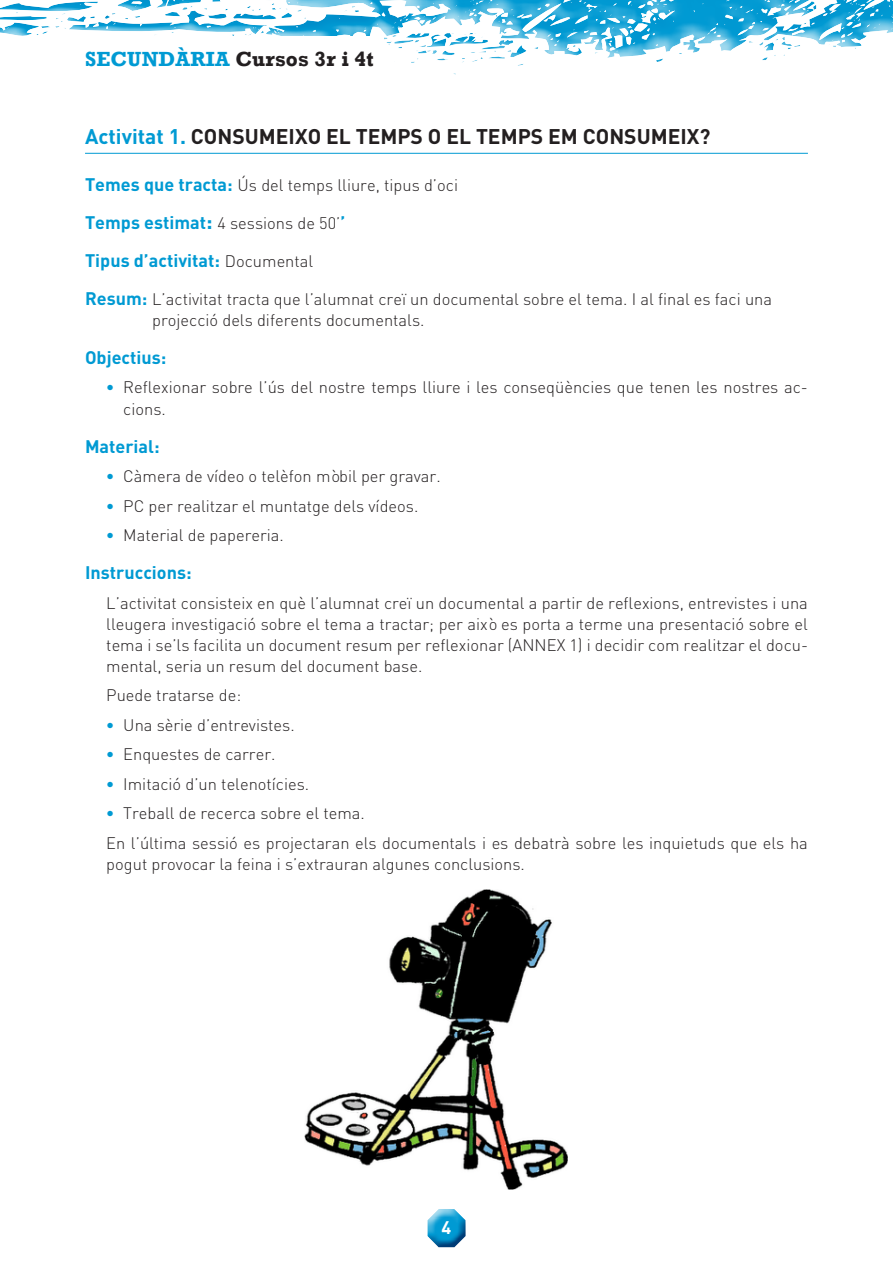
<style>
.page{position:relative;width:893px;height:1263px;background:#fff}
.page>*{position:absolute;margin:0;border:0;box-sizing:border-box;transform-origin:0 0}
.t1{font:700 21px "DIN";color:#231f20}
.t2{font:700 21px "Rockwell";letter-spacing:.01em;color:#231f20}
.t3{font:700 18px "DIN";color:#009ad3}
.t4{font:700 18px "DIN Pro";color:#fff}
.t5{font:300 16.5px/21px "DIN";color:#231f20}
.s1{color:#009ad3}
.s2{font-weight:700;font-size:18px;color:#009ad3}
.s3{font-weight:700;font-size:21px;color:#009ad3}
.s4{font-weight:300;font-size:16.5px;color:#231f20}
.s5{font-weight:700;color:#009ad3}
</style>
<div class="page">
<div style="left:0;top:0;width:893px;height:76px;background:#bfe6f2;opacity:.75"></div>
<div style="left:85px;top:37px;width:298px;height:45px;background:#fff"></div>
<div style="left:427px;top:1206px;width:40px;height:30px;background:#fff;opacity:.75"></div>
<div style="left:427px;top:1215px;width:40px;height:33px;background:#033068;opacity:.75"></div>
<hr style="left:85px;top:153px;width:723px;height:1px;background:#009ad3">
<img style="left:304px;top:890px;width:263px;height:299px">
<p class="t2" style="left:85px;top:47px;width:290px"><span class="s1">SECUNDÀRIA</span> Cursos 3r i 4t</p>
<p class="t1" style="left:85px;top:123px;width:627px"><span class="s1">Activitat 1.</span> CONSUMEIXO EL TEMPS O EL TEMPS EM CONSUMEIX?</p>
<p class="t5" style="left:85px;top:174px;width:375px"><span class="s2">Temes que tracta:</span> Ús del temps lliure, tipus d’oci</p>
<p class="t5" style="left:85px;top:212px;width:262px"><span class="s2">Temps estimat</span><span class="s3">:</span> 4 sessions de 50’<span class="s2">’</span></p>
<p class="t3" style="left:85px;top:249px;width:230px">Tipus d’activitat: <span class="s4">Documental</span></p>
<p class="t5" style="left:152px;top:288px;width:621px;text-indent:-67px"><span class="s2">Resum:</span> L’activitat tracta que l’alumnat creï un documental sobre el tema. I al final es faci una projecció dels diferents documentals.</p>
<p class="t3" style="left:85px;top:346px;width:83px">Objectius:</p>
<p class="t5" style="left:123px;top:377px;width:686px;text-indent:-17px"><span class="s5">•</span> Reflexionar sobre l’ús del nostre temps lliure i les conseqüències que tenen les nostres ac&shy;cions.</p>
<p class="t3" style="left:85px;top:434px;width:76px">Material:</p>
<p class="t5" style="left:106px;top:465px;width:336px"><span class="s5">•</span> Càmera de vídeo o telèfon mòbil per gravar.</p>
<p class="t5" style="left:106px;top:495px;width:314px"><span class="s5">•</span> PC per realitzar el muntatge dels vídeos.</p>
<p class="t5" style="left:106px;top:524px;width:179px"><span class="s5">•</span> Material de papereria.</p>
<p class="t3" style="left:85px;top:561px;width:108px">Instruccions:</p>
<p class="t5" style="left:106px;top:592px;width:703px;text-align:justify">L’activitat consisteix en què l’alumnat creï un documental a partir de reflexions, entrevistes i una lleugera investigació sobre el tema a tractar; per això es porta a terme una presentació sobre el tema i se’ls facilita un document resum per reflexionar (ANNEX 1) i decidir com realitzar el docu&shy;mental, seria un resum del document base.</p>
<p class="t5" style="left:106px;top:684px;width:136px">Puede tratarse de:</p>
<p class="t5" style="left:106px;top:714px;width:190px"><span class="s5">•</span> Una sèrie d’entrevistes.</p>
<p class="t5" style="left:106px;top:743px;width:171px"><span class="s5">•</span> Enquestes de carrer.</p>
<p class="t5" style="left:106px;top:773px;width:204px"><span class="s5">•</span> Imitació d’un telenotícies.</p>
<p class="t5" style="left:106px;top:798px;width:703px;line-height:29.5px"><span class="s5">•</span> Treball de recerca sobre el tema.<br>En l’última sessió es projectaran els documentals i es debatrà sobre les inquietuds que els ha</p>
<p class="t5" style="left:106px;top:853px;width:420px">pogut provocar la feina i s’extrauran algunes conclusions.</p>
<p class="t4" style="left:442px;top:1215px;width:11px">4</p>
</div>
